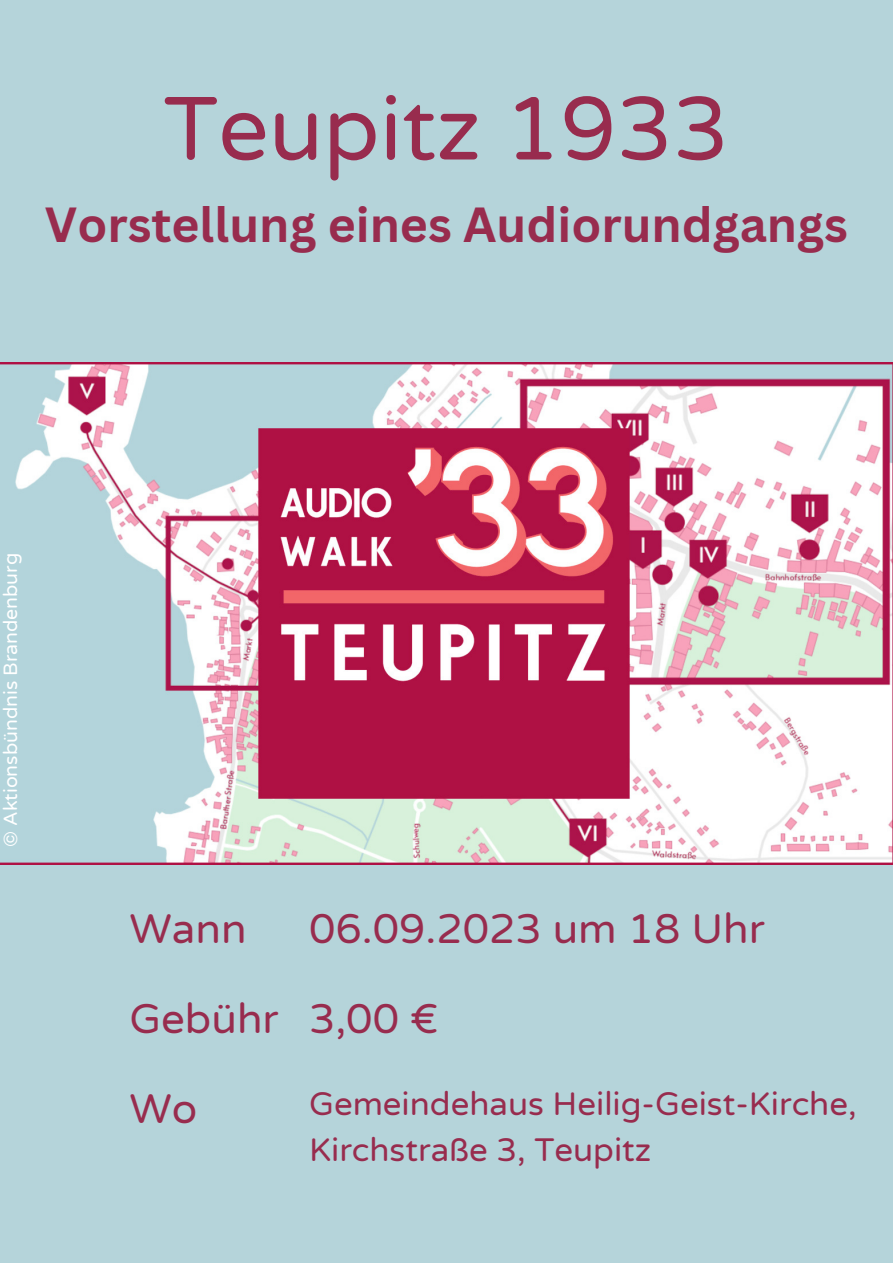
<style>
.page{position:relative;width:893px;height:1264px;background:#fff}
.page>*{position:absolute;margin:0;border:0;box-sizing:border-box;transform-origin:0 0}
.t1{font:89.55px "Varela Round";color:#982c4e}
.t2{font:700 48px "Canva Sans";color:#982c4e}
.t3{font:42px "Varela Round";color:#982c4e}
.t4{font:33px/46px "Varela Round";color:#982c4e}
.t5{font:19.5px "Varela Round";color:#fff}
</style>
<div class="page">
<div style="left:0;top:0;width:892px;height:1262px;background:#b5d4da"></div>
<img style="left:0;top:362px;width:892px;height:502px">
<p class="t1" style="left:163px;top:77px;width:567px">Teupitz 1933</p>
<p class="t2" style="left:45px;top:191px;width:804px">Vorstellung eines Audiorundgangs</p>
<p class="t5" style="left:-1px;top:846px;width:295px;rotate:-90deg">© Aktionsbündnis Brandenburg</p>
<p class="t3" style="left:129px;top:904px;width:119px">Wann</p>
<p class="t3" style="left:309px;top:904px;width:457px">06.09.2023 um 18 Uhr</p>
<p class="t3" style="left:129px;top:994px;width:151px">Gebühr</p>
<p class="t3" style="left:309px;top:994px;width:131px">3,00 €</p>
<p class="t3" style="left:129px;top:1084px;width:69px">Wo</p>
<p class="t4" style="left:309px;top:1081px;width:549px">Gemeindehaus Heilig-Geist-Kirche,<br>Kirchstraße 3, Teupitz</p>
</div>
